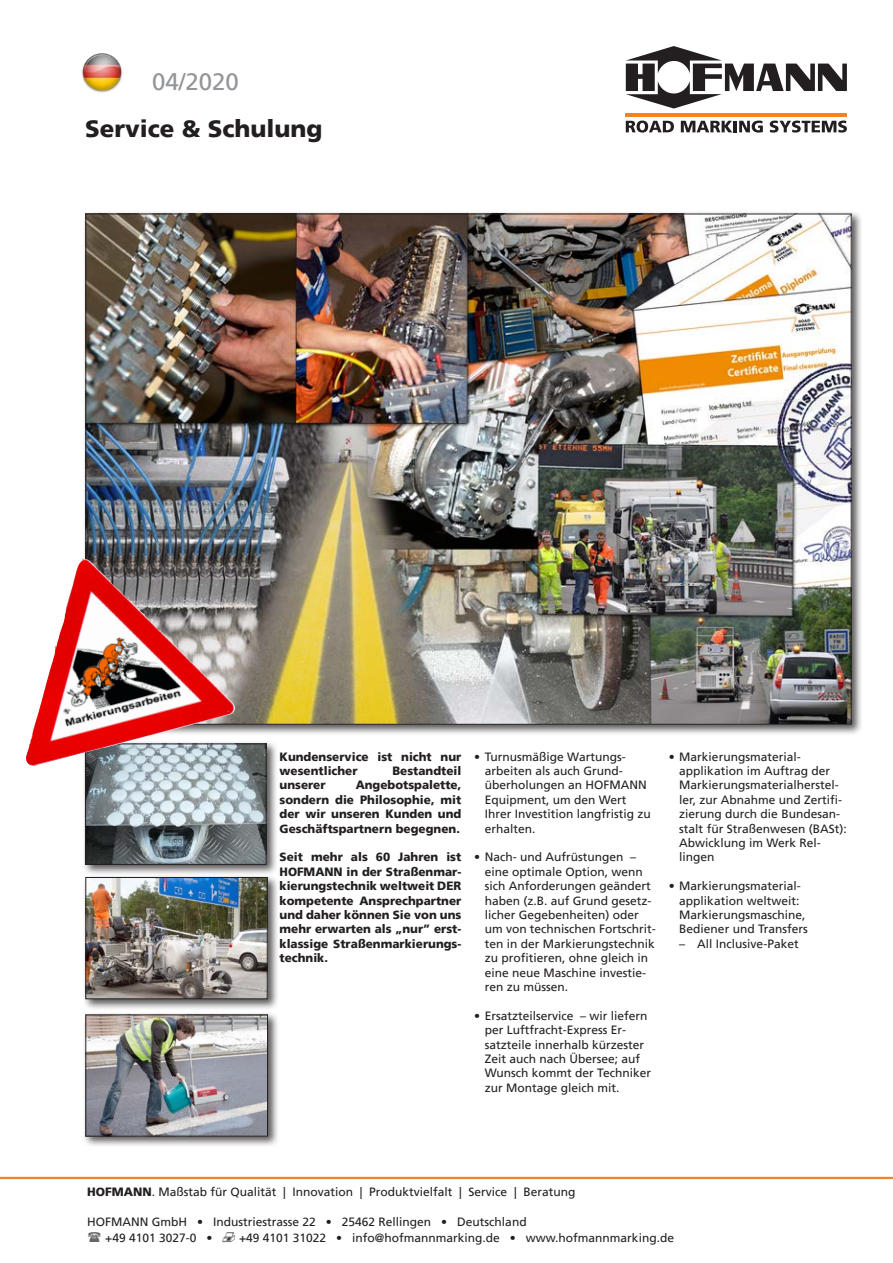
<style>
.page{position:relative;width:893px;height:1263px;background:#fff}
.page>*{position:absolute;margin:0;border:0;box-sizing:border-box;transform-origin:0 0}
.t1{font:900 24px "Frutiger";color:#231f20}
.t2{font:24px "Frutiger";color:#939598}
.Sprechpunkte{font:12px/14.4px "Frutiger";color:#231f20}
.Bildsub{font:900 12px/14.4px "Frutiger";color:#231f20;text-align:justify}
.s1{font-weight:900}
.s2{font-family:"Mar Vo Sym";font-size:13.5px}
</style>
<div class="page">
<hr style="left:626px;top:113px;width:221px;height:3px;background:#f58220">
<svg style="left:626px;top:46px;width:221px;height:63px"></svg>
<svg style="left:626px;top:121px;width:48px;height:12px"></svg>
<svg style="left:681px;top:121px;width:82px;height:12px"></svg>
<svg style="left:770px;top:121px;width:77px;height:12px"></svg>
<img style="left:82px;top:53px;width:41px;height:40px">
<hr style="left:0;top:1177px;width:893px;height:2px;background:#f58220">
<div style="left:82px;top:740px;width:196px;height:136px;background:#231f20;opacity:.75"></div>
<img style="left:87px;top:745px;width:177px;height:118px">
<div style="left:85px;top:743px;width:181px;height:122px;border:1px solid #231f20"></div>
<div style="left:82px;top:1011px;width:197px;height:137px;background:#231f20;opacity:.75"></div>
<img style="left:87px;top:1016px;width:179px;height:118px">
<div style="left:85px;top:1014px;width:183px;height:122px;border:1px solid #231f20"></div>
<div style="left:82px;top:210px;width:781px;height:526px;background:#231f20;opacity:.75"></div>
<img style="left:87px;top:216px;width:763px;height:507px">
<div style="left:82px;top:874px;width:197px;height:136px;background:#231f20;opacity:.75"></div>
<img style="left:87px;top:879px;width:179px;height:118px">
<div style="left:85px;top:877px;width:183px;height:122px;border:1px solid #231f20"></div>
<img style="left:26px;top:558px;width:210px;height:210px">
<p class="t2" style="left:152px;top:67px;width:88px">04/2020</p>
<p class="t1" style="left:85px;top:114px;width:239px">Service &amp; Schulung</p>
<p class="Bildsub" style="left:280px;top:749px;width:183px">Kundenservice ist nicht nur wesentlicher</p>
<p class="Bildsub" style="left:392px;top:763px;width:70px">Bestandteil</p>
<p class="Bildsub" style="left:280px;top:778px;width:183px;text-indent:76px">Angebotspalette, sondern die Philosophie, mit der wir unseren Kunden und Geschäftspartnern begegnen.</p>
<p class="Bildsub" style="left:280px;top:850px;width:183px">Seit mehr als 60 Jahren ist HOFMANN in der Straßenmar&shy;kierungstechnik weltweit DER kompetente Ansprechpartner und daher können Sie von uns mehr erwarten als „nur” erst&shy;klassige Straßenmarkierungs&shy;technik.</p>
<p class="Bildsub" style="left:280px;top:778px;width:47px">unserer</p>
<p class="Sprechpunkte" style="left:485px;top:749px;width:168px;text-indent:-11px">• Turnusmäßige Wartungs&shy;arbeiten als auch Grund&shy;überholungen an HOFMANN<br>Equipment, um den Wert<br>Ihrer Investition langfristig zu erhalten.</p>
<p class="Sprechpunkte" style="left:485px;top:850px;width:173px;text-indent:-11px">• Nach- und Aufrüstungen – eine optimale Option, wenn sich Anforderungen geändert haben (z.B. auf Grund gesetz&shy;licher Gegebenheiten) oder um von technischen Fortschrit&shy;ten in der Markierungstechnik zu profitieren, ohne gleich in eine neue Maschine investie&shy;ren zu müssen.</p>
<p class="Sprechpunkte" style="left:485px;top:1008px;width:168px;text-indent:-11px">• Ersatzteilservice – wir liefern per Luftfracht-Express Er&shy;satzteile innerhalb kürzester<br>Zeit auch nach Übersee; auf<br>Wunsch kommt der Techniker zur Montage gleich mit.</p>
<p class="Sprechpunkte" style="left:679px;top:749px;width:169px;text-indent:-11px">• Markierungsmaterial&shy;applikation im Auftrag der<br>Markierungsmaterialherstel&shy;ler, zur Abnahme und Zertifi&shy;zierung durch die Bundesan&shy;stalt für Straßenwesen (BASt):<br>Abwicklung im Werk Rel&shy;lingen</p>
<p class="Sprechpunkte" style="left:679px;top:879px;width:130px;text-indent:-11px">• Markierungsmaterial&shy;applikation weltweit:<br>Markierungsmaschine,<br>Bediener und Transfers</p>
<p class="Sprechpunkte" style="left:679px;top:936px;width:121px">– All Inclusive-Paket</p>
<p class="Sprechpunkte" style="left:87px;top:1185px;width:490px"><span class="s1">HOFMANN</span>. Maßstab für Qualität | Innovation | Produktvielfalt | Service | Beratung</p>
<p class="Sprechpunkte" style="left:87px;top:1215px;width:441px">HOFMANN GmbH • Industriestrasse 22 • 25462 Rellingen • Deutschland</p>
<p class="Sprechpunkte" style="left:105px;top:1231px;width:570px">+49 4101 3027-0 • <span class="s2">v</span> +49 4101 31022 • info@hofmannmarking.de • www.hofmannmarking.de</p>
</div>
